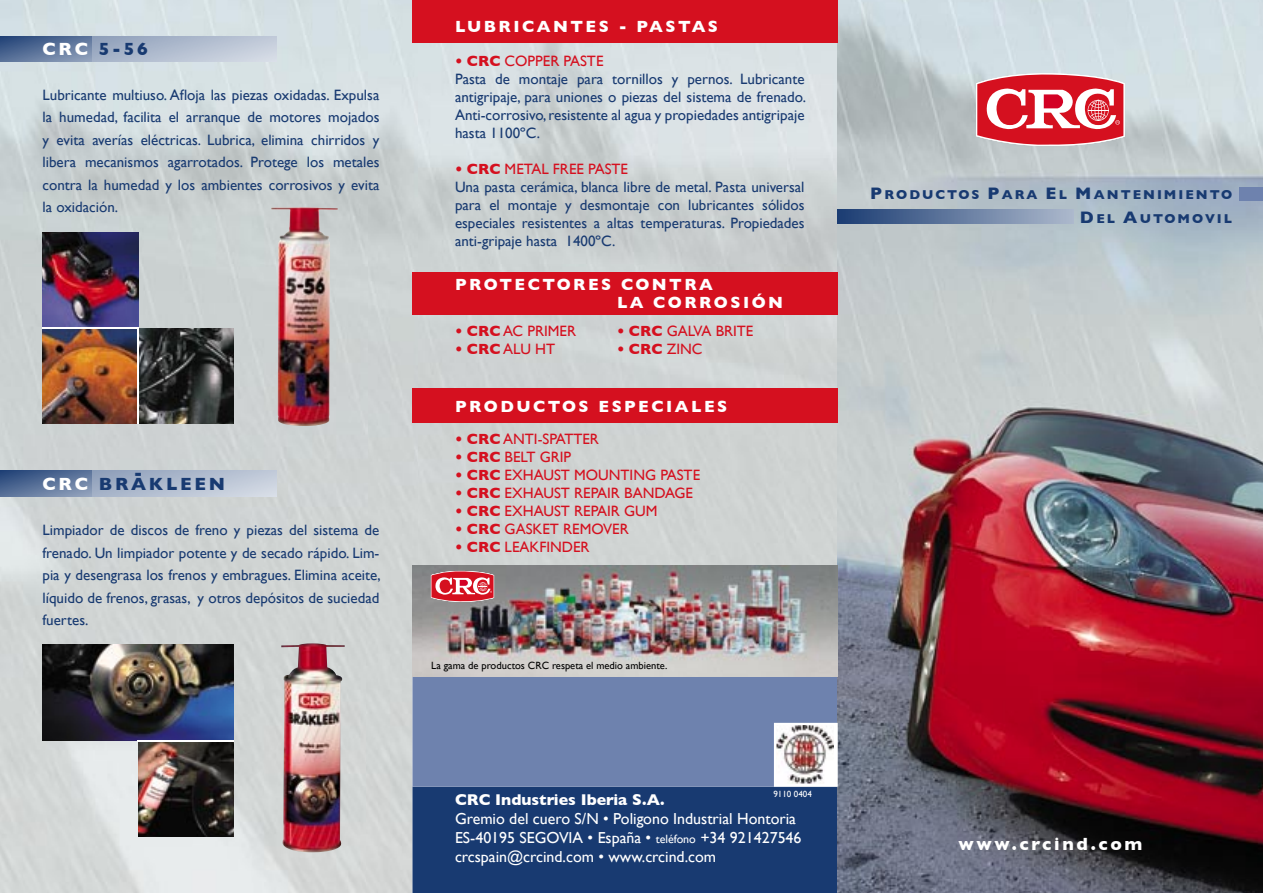
<style>
.page{position:relative;width:1263px;height:893px;background:#fff}
.page>*{position:absolute;margin:0;border:0;box-sizing:border-box;transform-origin:0 0}
.t1{font:700 18px "Gill Sans";letter-spacing:.15em;color:#183a71}
.t2{font:700 18px "Gill Sans";letter-spacing:.15em;color:#fff}
.t3{font:700 16.5px/18px "Gill Sans";letter-spacing:.15em;color:#fff}
.t4{font:15.9px/19px "Gill Sans";color:#fff}
.t5{font:700 15.9px "Gill Sans";color:#fff}
.t6{font:15px/22.5px "Gill Sans";color:#183a71;text-align:justify}
.t7{font:15px "Gill Sans";color:#d5101f}
.t8{font:700 15px "Gill Sans";color:#d5101f}
.t9{font:700 13.05px/24.3px "Gill Sans";letter-spacing:.15em;color:#183a71;text-align:right}
.t10{font:10.5px "Gill Sans";color:#000}
.t11{font:9px "Gill Sans";color:#fff}
.s1{color:#fff}
.s2{font-weight:700;color:#d5101f}
.s3{color:#d5101f}
.s4{font-weight:700}
.s5{font-weight:400}
.s6{font-size:12px}
.s7{font-size:16.95px}
</style>
<div class="page">
<img style="left:0;top:0;width:418px;height:893px">
<img style="left:418px;top:43px;width:420px;height:523px">
<div style="left:412px;top:787px;width:426px;height:106px;background:#183a71"></div>
<div style="left:412px;top:676px;width:426px;height:111px;background:#6e82ae"></div>
<img style="left:838px;top:0;width:425px;height:893px">
<svg style="left:976px;top:73px;width:148px;height:75px"></svg>
<svg style="left:838px;top:210px;width:235px;height:14px"></svg>
<div style="left:1239px;top:187px;width:24px;height:14px;background:#6e82ae"></div>
<svg style="left:92px;top:36px;width:184px;height:26px"></svg>
<svg style="left:0;top:36px;width:92px;height:26px"></svg>
<img style="left:43px;top:233px;width:95px;height:191px">
<img style="left:271px;top:207px;width:67px;height:219px">
<img style="left:139px;top:328px;width:95px;height:96px">
<svg style="left:92px;top:471px;width:184px;height:25px"></svg>
<svg style="left:0;top:471px;width:92px;height:25px"></svg>
<img style="left:43px;top:645px;width:191px;height:96px">
<img style="left:281px;top:643px;width:64px;height:209px">
<img style="left:138px;top:742px;width:96px;height:94px">
<div style="left:412px;top:0;width:426px;height:43px;background:#d5101f"></div>
<img style="left:412px;top:566px;width:426px;height:110px">
<svg style="left:431px;top:571px;width:63px;height:31px"></svg>
<svg style="left:774px;top:723px;width:64px;height:64px"></svg>
<img style="left:777px;top:725px;width:56px;height:59px">
<div style="left:412px;top:272px;width:426px;height:43px;background:#d5101f"></div>
<div style="left:412px;top:388px;width:426px;height:34px;background:#d5101f"></div>
<hr style="left:43px;top:328px;width:96px;height:1px;background:#fff">
<hr style="left:137px;top:327px;width:2px;height:97px;background:#fff">
<hr style="left:138px;top:741px;width:96px;height:1px;background:#fff">
<p class="t1" style="left:43px;top:38px;width:107px"><span class="s1">CRC</span> 5-56</p>
<p class="t6" style="left:43px;top:84px;width:338px">Lubricante multiuso. Afloja las piezas oxidadas. Expulsa la humedad, facilita el arranque de motores mojados y evita averías eléctricas. Lubrica, elimina chirridos y libera mecanismos agarrotados. Protege los metales contra la humedad y los ambientes corrosivos y evita la oxidación.</p>
<p class="t1" style="left:134px;top:462px;width:10px">-</p>
<p class="t1" style="left:43px;top:473px;width:184px"><span class="s1">CRC</span> BRAKLEEN</p>
<p class="t6" style="left:43px;top:519px;width:340px">Limpiador de discos de freno y piezas del sistema de frenado. Un limpiador potente y de secado rápido. Lim&shy;pia y desengrasa los frenos y embragues. Elimina aceite, líquido de frenos, grasas, y otros depósitos de suciedad fuertes.</p>
<p class="t3" style="left:455px;top:17px;width:265px">LUBRICANTES - PASTAS</p>
<p class="t6" style="left:455px;top:51px;width:353px;line-height:18px;text-align:left"><span class="s2">• CRC</span> <span class="s3">COPPER PASTE<br></span>Pasta de montaje para tornillos y pernos. Lubricante antigripaje, para uniones o piezas del sistema de frenado.<br>Anti-corrosivo, resistente al agua y propiedades antigripaje hasta 1100ºC.</p>
<p class="t6" style="left:455px;top:159px;width:351px;line-height:18px;text-align:left"><span class="s2">• CRC</span> <span class="s3">METAL FREE PASTE<br></span>Una pasta cerámica, blanca libre de metal. Pasta universal para el montaje y desmontaje con lubricantes sólidos especiales resistentes a altas temperaturas. Propiedades anti-gripaje hasta 1400ºC.</p>
<p class="t3" style="left:617px;top:276px;width:168px;text-indent:-162px">PROTECTORES CONTRA<br>LA CORROSIÓN</p>
<p class="t7" style="left:455px;top:322px;width:123px"><span class="s4">• CRC</span> AC PRIMER</p>
<p class="t7" style="left:617px;top:322px;width:138px"><span class="s4">• CRC</span> GALVA BRITE</p>
<p class="t7" style="left:455px;top:340px;width:102px"><span class="s4">• CRC</span> ALU HT</p>
<p class="t8" style="left:617px;top:340px;width:87px">• CRC <span class="s5">ZINC</span></p>
<p class="t3" style="left:455px;top:397px;width:274px">PRODUCTOS ESPECIALES</p>
<p class="t7" style="left:455px;top:430px;width:146px"><span class="s4">• CRC</span> ANTI-SPATTER</p>
<p class="t7" style="left:455px;top:448px;width:118px"><span class="s4">• CRC</span> BELT GRIP</p>
<p class="t7" style="left:455px;top:466px;width:247px"><span class="s4">• CRC</span> EXHAUST MOUNTING PASTE</p>
<p class="t7" style="left:455px;top:484px;width:239px"><span class="s4">• CRC</span> EXHAUST REPAIR BANDAGE</p>
<p class="t7" style="left:455px;top:502px;width:204px"><span class="s4">• CRC</span> EXHAUST REPAIR GUM</p>
<p class="t7" style="left:455px;top:520px;width:175px"><span class="s4">• CRC</span> GASKET REMOVER</p>
<p class="t7" style="left:455px;top:538px;width:136px"><span class="s4">• CRC</span> LEAKFINDER</p>
<p class="t10" style="left:431px;top:660px;width:238px">La gama de productos CRC respeta el medio ambiente.</p>
<p class="t11" style="left:773px;top:788px;width:40px">9110 0404</p>
<p class="t5" style="left:455px;top:790px;width:211px">CRC Industries Iberia S.A.</p>
<p class="t4" style="left:455px;top:809px;width:348px">Gremio del cuero S/N • Poligono Industrial Hontoria<br>ES-40195 SEGOVIA • España • <span class="s6">teléfono</span> +34 921427546 crcspain@crcind.com • www.crcind.com</p>
<p class="t9" style="left:870px;top:182px;width:364px"><span class="s7">P</span>RODUCTOS <span class="s7">P</span>ARA <span class="s7">E</span>L <span class="s7">M</span>ANTENIMIENTO<br><span class="s7">D</span>EL <span class="s7">A</span>UTOMOVIL</p>
<p class="t2" style="left:958px;top:834px;width:186px">www.crcind.com</p>
</div>
